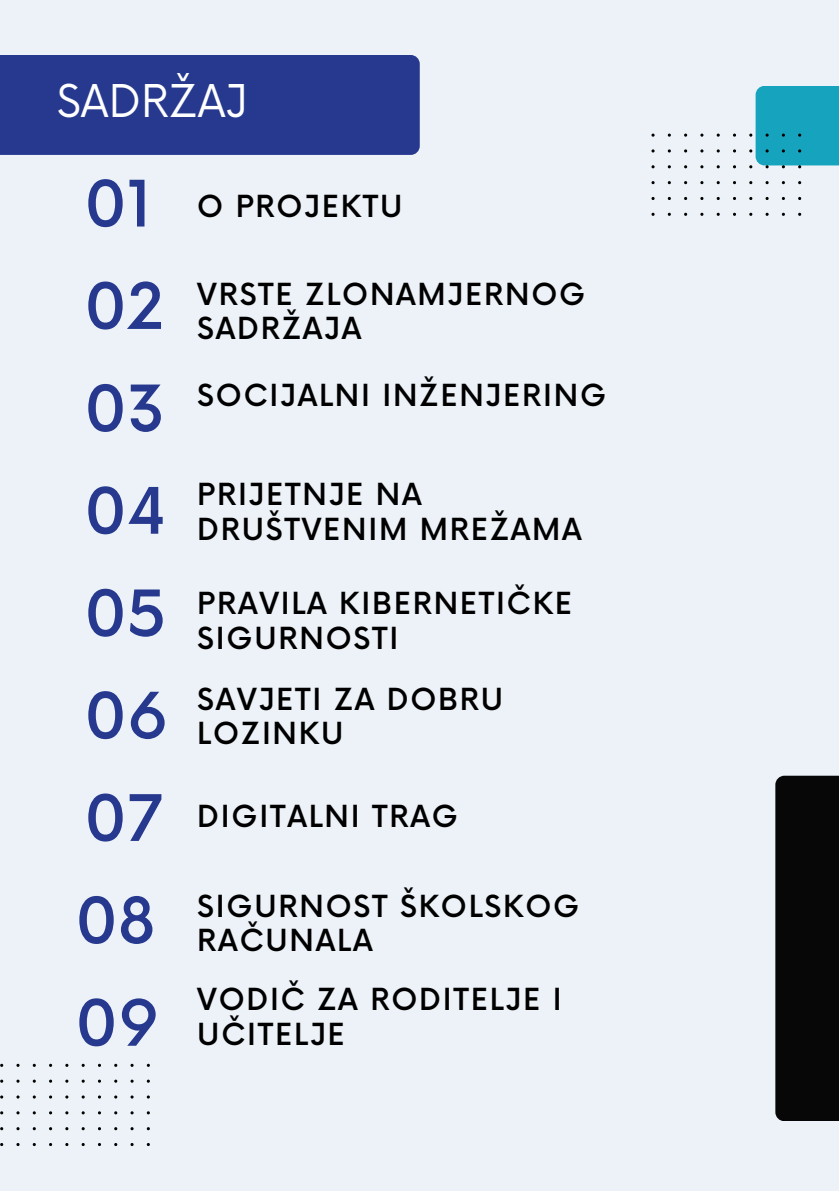
<style>
.page{position:relative;width:839px;height:1191px;background:#fff}
.page>*{position:absolute;margin:0;border:0;box-sizing:border-box;transform-origin:0 0}
.t1{font:500 62.4px "Now";color:#26398e}
.t2{font:44px "Now";color:#fff}
.t3{font:500 29.6px/34.4px "Now";letter-spacing:.06em;color:#000}
</style>
<div class="page">
<div style="left:0;top:0;width:838px;height:1191px;background:#edf2f8"></div>
<div style="left:0;top:55px;width:420px;height:100px;background:#26398e"></div>
<div style="left:755px;top:86px;width:83px;height:79px;background:#15a3bd"></div>
<svg style="left:0;top:1064px;width:150px;height:82px"></svg>
<div style="left:775px;top:776px;width:63px;height:345px;background:#070707"></div>
<svg style="left:651px;top:134px;width:150px;height:82px"></svg>
<p class="t2" style="left:57px;top:77px;width:192px">SADRŽAJ</p>
<p class="t1" style="left:84px;top:170px;width:69px">01</p>
<p class="t1" style="left:84px;top:273px;width:81px">02</p>
<p class="t1" style="left:84px;top:375px;width:83px">03</p>
<p class="t1" style="left:84px;top:478px;width:84px">04</p>
<p class="t1" style="left:84px;top:580px;width:84px">05</p>
<p class="t1" style="left:84px;top:682px;width:86px">06</p>
<p class="t1" style="left:84px;top:785px;width:80px">07</p>
<p class="t1" style="left:75px;top:887px;width:82px">08</p>
<p class="t1" style="left:75px;top:990px;width:86px">09</p>
<p class="t3" style="left:197px;top:191px;width:207px">O PROJEKTU</p>
<p class="t3" style="left:197px;top:279px;width:389px">VRSTE ZLONAMJERNOG<br>SADRŽAJA</p>
<p class="t3" style="left:197px;top:380px;width:410px">SOCIJALNI INŽENJERING</p>
<p class="t3" style="left:197px;top:479px;width:386px">PRIJETNJE NA<br>DRUŠTVENIM MREŽAMA</p>
<p class="t3" style="left:197px;top:588px;width:376px">PRAVILA KIBERNETIČKE<br>SIGURNOSTI</p>
<p class="t3" style="left:197px;top:684px;width:307px">SAVJETI ZA DOBRU<br>LOZINKU</p>
<p class="t3" style="left:197px;top:801px;width:262px">DIGITALNI TRAG</p>
<p class="t3" style="left:197px;top:890px;width:383px">SIGURNOST ŠKOLSKOG<br>RAČUNALA</p>
<p class="t3" style="left:197px;top:984px;width:366px">VODIČ ZA RODITELJE I<br>UČITELJE</p>
</div>
